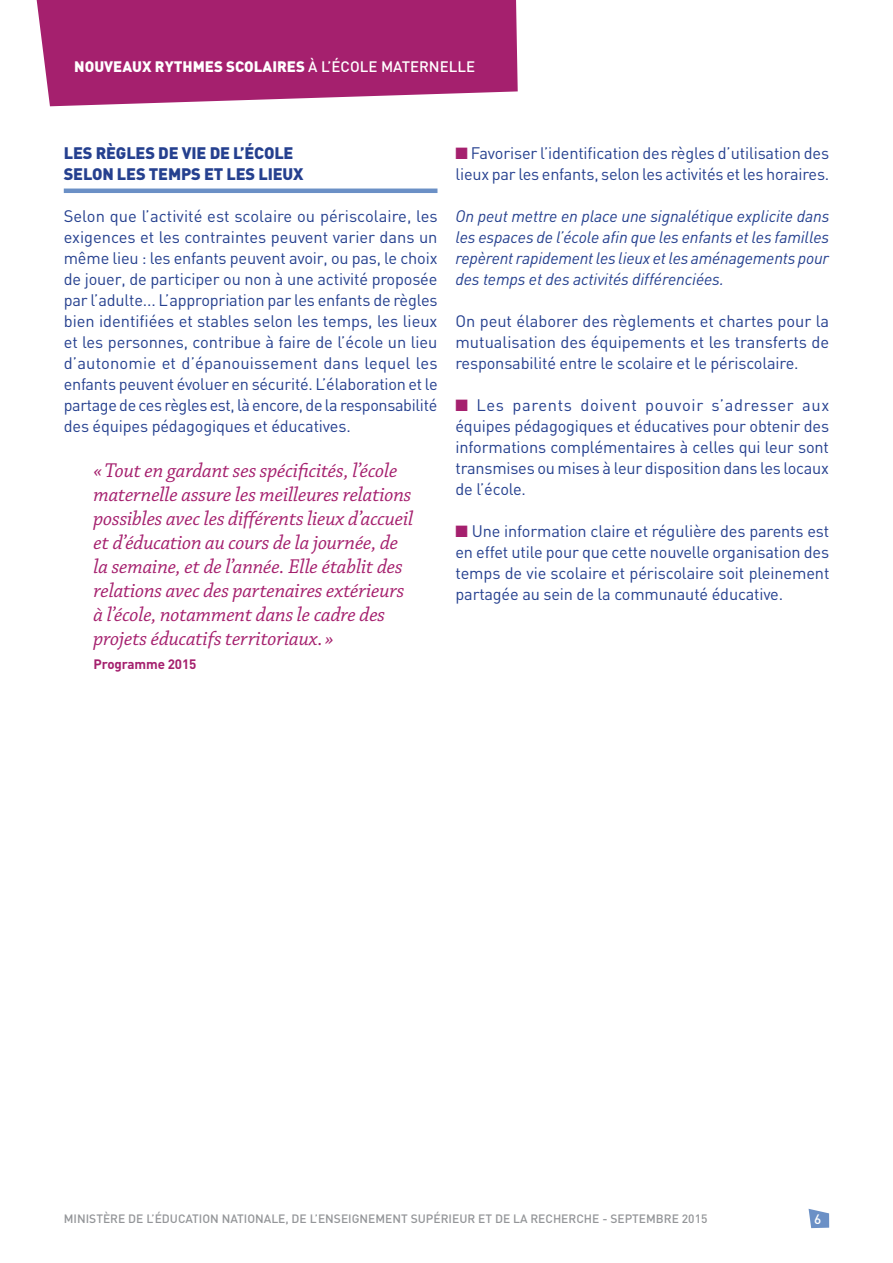
<style>
.page{position:relative;width:893px;height:1263px;background:#fff}
.page>*{position:absolute;margin:0;border:0;box-sizing:border-box;transform-origin:0 0}
.t1{font:italic 21px/24px "Chaparral Pro";letter-spacing:-.005em;color:#a5206e}
.t2{font:16.5px/21px "DIN";letter-spacing:-.01em;color:#25408f;text-align:justify}
.t3{font:italic 16.5px/21px "DIN";letter-spacing:-.01em;color:#25408f;text-align:justify}
.t4{font:900 16.5px "DIN";letter-spacing:.08em;color:#25408f}
.t5{font:900 15px "DIN";color:#fff}
.t6{font:700 13.5px "DIN";letter-spacing:-.01em;color:#a5206e}
.t7{font:500 13.5px "DIN";color:#fff}
.t8{font:500 12px "DIN";color:#939598}
.s1{font-weight:500}
.s2{color:#a5206e}
</style>
<div class="page">
<svg style="left:809px;top:1209px;width:20px;height:19px"></svg>
<hr style="left:64px;top:189px;width:373px;height:4px;background:#6b90c6">
<svg style="left:37px;top:0;width:481px;height:106px;background:#ac3179"></svg>
<p class="t5" style="left:74px;top:57px;width:402px">NOUVEAUX RYTHMES SCOLAIRES <span class="s1">À L’ÉCOLE MATERNELLE</span></p>
<p class="t4" style="left:64px;top:142px;width:73px">LES RÈGLES</p>
<p class="t4" style="left:158px;top:142px;width:107px">DE VIE DE L’ÉCOLE</p>
<p class="t4" style="left:64px;top:163px;width:11px">SELON</p>
<p class="t4" style="left:117px;top:163px;width:10px">LES</p>
<p class="t4" style="left:149px;top:163px;width:12px">TEM</p>
<p class="t4" style="left:181px;top:163px;width:56px">PSET LES</p>
<p class="t4" style="left:258px;top:163px;width:10px">LIEUX</p>
<p class="t2" style="left:64px;top:205px;width:375px">Selon que l’activité est scolaire ou périscolaire, les exigences et les contraintes peuvent varier dans un même lieu : les enfants peuvent avoir, ou pas, le choix de jouer, de participer ou non à une activité proposée par l’adulte... L’appropriation par les enfants de règles bien identifiées et stables selon les temps, les lieux et les personnes, contribue à faire de l’école un lieu d’autonomie et d’épanouissement dans lequel les enfants peuvent évoluer en sécurité. L’élaboration et le partage de ces règles est, là encore, de la responsabilité des équipes pédagogiques et éducatives.</p>
<p class="t1" style="left:94px;top:459px;width:321px">«Tout en gardant ses spécificités, l’école maternelle assure les meilleures relations possibles avec les différents lieux d’accueil et d’éducation au cours de la journée, de la semaine, et de l’année. Elle établit des relations avec des partenaires extérieurs à l’école, notamment dans le cadre des projets éducatifs territoriaux. »</p>
<p class="t6" style="left:94px;top:655px;width:104px">Programme 2015</p>
<p class="t2" style="left:455px;top:142px;width:375px"><span class="s2">■</span> Favoriser l’identification des règles d’utilisation des lieux par les enfants, selon les activités et les horaires.</p>
<p class="t3" style="left:455px;top:205px;width:375px">On peut mettre en place une signalétique explicite dans les espaces de l’école afin que les enfants et les familles repèrent rapidement les lieux et les aménagements pour des temps et des activités différenciées.</p>
<p class="t2" style="left:455px;top:310px;width:375px">On peut élaborer des règlements et chartes pour la mutualisation des équipements et les transferts de responsabilité entre le scolaire et le périscolaire.</p>
<p class="t2" style="left:455px;top:394px;width:375px"><span class="s2">■</span> Les parents doivent pouvoir s’adresser aux équipes pédagogiques et éducatives pour obtenir des informations complémentaires à celles qui leur sont transmises ou mises à leur disposition dans les locaux de l’école.</p>
<p class="t2" style="left:455px;top:520px;width:375px"><span class="s2">■</span> Une information claire et régulière des parents est en effet utile pour que cette nouvelle organisation des temps de vie scolaire et périscolaire soit pleinement partagée au sein de la communauté éducative.</p>
<p class="t8" style="left:64px;top:1211px;width:262px">MINISTÈRE DE L’ÉDUCATION NATIONALE, DE L’ENSEI</p>
<p class="t8" style="left:352px;top:1211px;width:17px">GNEMENT</p>
<p class="t8" style="left:411px;top:1211px;width:31px">SUPÉRIEUR</p>
<p class="t8" style="left:478px;top:1211px;width:61px">ETDELAREC</p>
<p class="t8" style="left:553px;top:1211px;width:17px">HERC</p>
<p class="t8" style="left:584px;top:1211px;width:125px">HE - SEPTEMBRE 2015</p>
<p class="t7" style="left:814px;top:1211px;width:9px">6</p>
</div>
